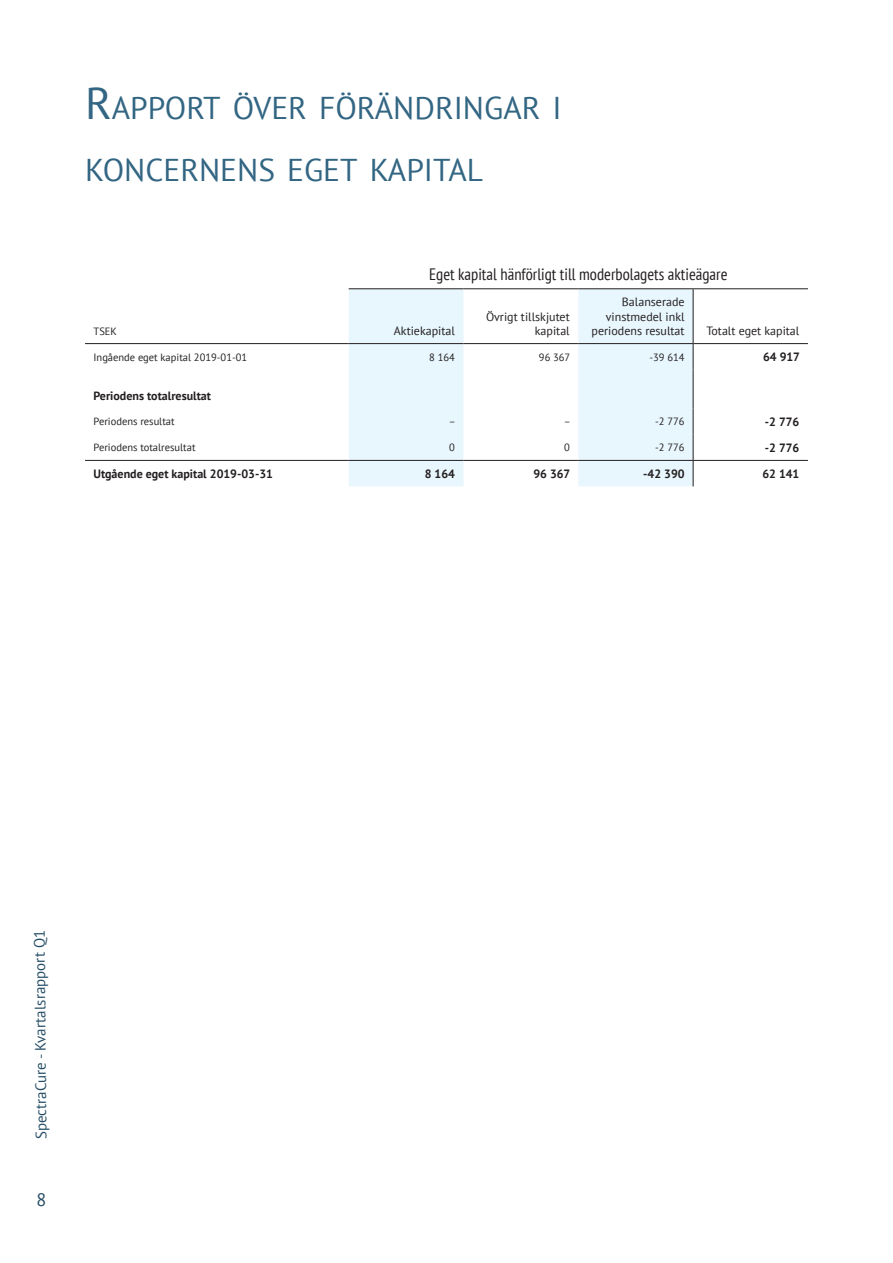
<style>
.page{position:relative;width:893px;height:1263px;background:#fff}
.page>*{position:absolute;margin:0;border:0;box-sizing:border-box;transform-origin:0 0}
.innehåll_rubrik_pkt{font:31.5px "PT Sans";color:#336683}
.t1{font:18px "PT Sans";color:#244d65}
.Tabelltext_pkt7{font:condensed 16.5px "PT Sans";color:#231f20}
.t2{font:15px "PT Sans";color:#244d65}
.PT_regular_pkt_8{font:12px/14.4px "PT Sans";color:#231f20;text-align:right}
.tabellrubrik_bold_pk{font:700 12px "PT Sans";color:#231f20}
.Tabelltext_pkt7-2{font:10.5px "PT Sans";color:#231f20}
.Tsek_tabell_pkt7{font:10.5px "PT Sans";color:#231f20}
.s1{font-size:45px}
</style>
<div class="page">
<svg style="left:349px;top:289px;width:344px;height:197px;fill:#e8f6fd"></svg>
<hr style="left:349px;top:288px;width:114px;height:1px;background:#231f20">
<hr style="left:463px;top:288px;width:115px;height:1px;background:#231f20">
<hr style="left:578px;top:288px;width:115px;height:1px;background:#231f20">
<hr style="left:693px;top:288px;width:115px;height:1px;background:#231f20">
<hr style="left:85px;top:343px;width:264px;height:1px;background:#231f20">
<hr style="left:349px;top:343px;width:114px;height:1px;background:#231f20">
<hr style="left:463px;top:343px;width:115px;height:1px;background:#231f20">
<hr style="left:578px;top:343px;width:115px;height:1px;background:#231f20">
<hr style="left:693px;top:343px;width:115px;height:1px;background:#231f20">
<hr style="left:85px;top:460px;width:264px;height:1px;background:#231f20">
<hr style="left:349px;top:460px;width:114px;height:1px;background:#231f20">
<hr style="left:463px;top:460px;width:115px;height:1px;background:#231f20">
<hr style="left:578px;top:460px;width:115px;height:1px;background:#231f20">
<hr style="left:693px;top:460px;width:115px;height:1px;background:#231f20">
<hr style="left:693px;top:289px;width:1px;height:55px;background:#231f20">
<svg style="left:693px;top:344px;width:1px;height:26px"></svg>
<hr style="left:693px;top:370px;width:1px;height:38px;background:#231f20">
<svg style="left:693px;top:408px;width:1px;height:78px"></svg>
<p class="innehåll_rubrik_pkt" style="left:85px;top:87px;width:478px"><span class="s1">R</span>APPORT ÖVER FÖRÄNDRINGAR I</p>
<p class="innehåll_rubrik_pkt" style="left:85px;top:150px;width:400px">KONCERNENS EGET KAPITAL</p>
<p class="Tabelltext_pkt7" style="left:429px;top:264px;width:300px">Eget kapital hänförligt till moderbolagets aktieägare</p>
<p class="Tsek_tabell_pkt7" style="left:94px;top:325px;width:25px">TSEK</p>
<p class="PT_regular_pkt_8" style="left:394px;top:323px;width:63px">Aktiekapital</p>
<p class="PT_regular_pkt_8" style="left:486px;top:309px;width:85px">Övrigt tillskjutet kapital</p>
<p class="PT_regular_pkt_8" style="left:592px;top:295px;width:94px">Balanserade vinstmedel inkl periodens resultat</p>
<p class="PT_regular_pkt_8" style="left:706px;top:323px;width:95px">Totalt eget kapital</p>
<p class="Tabelltext_pkt7-2" style="left:94px;top:350px;width:155px">Ingående eget kapital 2019-01-01</p>
<p class="Tabelltext_pkt7-2" style="left:429px;top:350px;width:27px">8 164</p>
<p class="Tabelltext_pkt7-2" style="left:539px;top:350px;width:33px">96 367</p>
<p class="Tabelltext_pkt7-2" style="left:649px;top:350px;width:37px">-39 614</p>
<p class="tabellrubrik_bold_pk" style="left:763px;top:349px;width:39px">64 917</p>
<p class="tabellrubrik_bold_pk" style="left:94px;top:388px;width:119px">Periodens totalresultat</p>
<p class="Tabelltext_pkt7-2" style="left:94px;top:415px;width:83px">Periodens resultat</p>
<p class="Tabelltext_pkt7-2" style="left:449px;top:415px;width:8px">–</p>
<p class="Tabelltext_pkt7-2" style="left:564px;top:415px;width:8px">–</p>
<p class="Tabelltext_pkt7-2" style="left:655px;top:415px;width:31px">-2 776</p>
<p class="tabellrubrik_bold_pk" style="left:765px;top:414px;width:36px">-2 776</p>
<p class="Tabelltext_pkt7-2" style="left:94px;top:441px;width:104px">Periodens totalresultat</p>
<p class="Tabelltext_pkt7-2" style="left:449px;top:441px;width:7px">0</p>
<p class="Tabelltext_pkt7-2" style="left:564px;top:441px;width:7px">0</p>
<p class="Tabelltext_pkt7-2" style="left:655px;top:441px;width:31px">-2 776</p>
<p class="tabellrubrik_bold_pk" style="left:765px;top:440px;width:36px">-2 776</p>
<p class="tabellrubrik_bold_pk" style="left:94px;top:466px;width:181px">Utgående eget kapital 2019-03-31</p>
<p class="tabellrubrik_bold_pk" style="left:425px;top:466px;width:32px">8 164</p>
<p class="tabellrubrik_bold_pk" style="left:533px;top:466px;width:39px">96 367</p>
<p class="tabellrubrik_bold_pk" style="left:643px;top:466px;width:43px">-42 390</p>
<p class="tabellrubrik_bold_pk" style="left:762px;top:466px;width:39px">62 141</p>
<h3 class="t2" style="left:32px;top:1139px;width:211px;rotate:-91deg">SpectraCure - Kvartalsrapport Q1</h3>
<h2 class="t1" style="left:36px;top:1188px;width:11px">8</h2>
</div>
